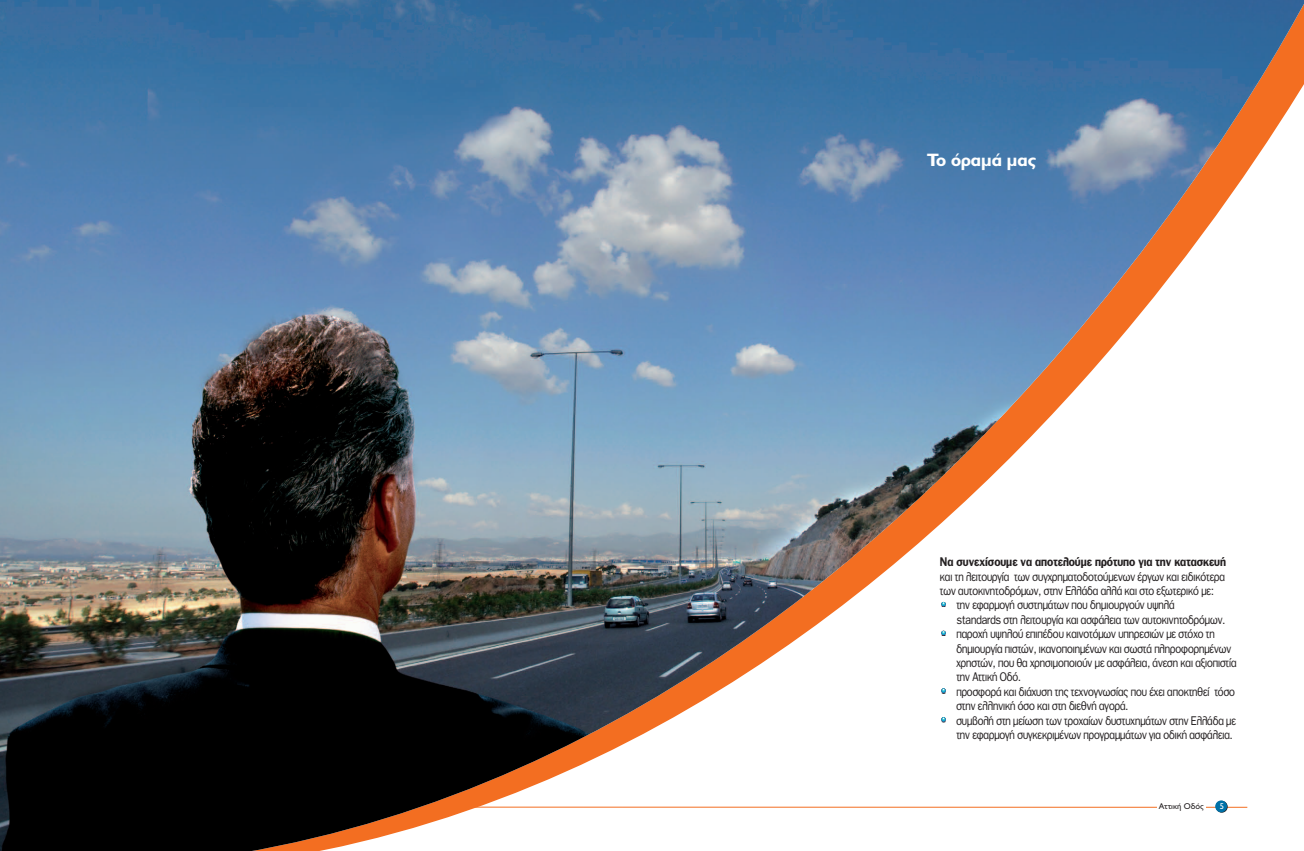
<style>
.page{position:relative;width:1304px;height:851px;background:#fff}
.page>*{position:absolute;margin:0;border:0;box-sizing:border-box;transform-origin:0 0}
.t1{font:700 18px "Gill Sans Hel";color:#fff}
.t2{font:12px "PF Franklin Gothic";color:#231f20;scale:.88 1}
.t3{font:700 12px "PF Franklin Gothic";color:#231f20;scale:.88 1}
.t4{font:8.5px "Gill Sans Hel";color:#231f20}
.t5{font:8.5px "Gill Sans Hel";color:#fff}
</style>
<div class="page">
<img style="left:0;top:0;width:1304px;height:850px">
<h1 class="t1" style="left:927px;top:149px;width:111px">Το όραµά µας</h1>
<p class="t3" style="left:940px;top:554px;width:327px">Να συνεχίσουµε να αποτελούµε πρότυπο για την κατασκευή</p>
<p class="t2" style="left:940px;top:569px;width:325px">και τη λειτουργία των συγχρηµατοδοτούµενων έργων και ειδικότερα</p>
<p class="t2" style="left:940px;top:583px;width:313px">των αυτοκινητοδρόµων, στην Ελλάδα αλλά και στο εξωτερικό µε:</p>
<p class="t2" style="left:956px;top:598px;width:250px">την εφαρµογή συστηµάτων που δηµιουργούν υψηλά</p>
<p class="t2" style="left:957px;top:612px;width:306px">standards στη λειτουργία και ασφάλεια των αυτοκινητοδρόµων.</p>
<p class="t2" style="left:956px;top:627px;width:295px">παροχή υψηλού επιπέδου καινοτόµων υπηρεσιών µε στόχο τη</p>
<p class="t2" style="left:956px;top:641px;width:314px">δηµιουργία πιστών, ικανοποιηµένων και σωστά πληροφορηµένων</p>
<p class="t2" style="left:956px;top:655px;width:320px">χρηστών, που θα χρησιµοποιούν µε ασφάλεια, άνεση και αξιοπιστία</p>
<p class="t2" style="left:956px;top:670px;width:75px">την Αττική Οδό.</p>
<p class="t2" style="left:956px;top:684px;width:318px">προσφορά και διάχυση της τεχνογνωσίας που έχει αποκτηθεί τόσο</p>
<p class="t2" style="left:956px;top:699px;width:197px">στην ελληνική όσο και στη διεθνή αγορά.</p>
<p class="t2" style="left:956px;top:713px;width:319px">συµβολή στη µείωση των τροχαίων δυστυχηµάτων στην Ελλάδα µε</p>
<p class="t2" style="left:956px;top:727px;width:315px">την εφαρµογή συγκεκριµένων προγραµµάτων για οδική ασφάλεια.</p>
<p class="t4" style="left:1159px;top:801px;width:46px">Aττική Οδός</p>
<p class="t5" style="left:1220px;top:801px;width:6px">5</p>
</div>
